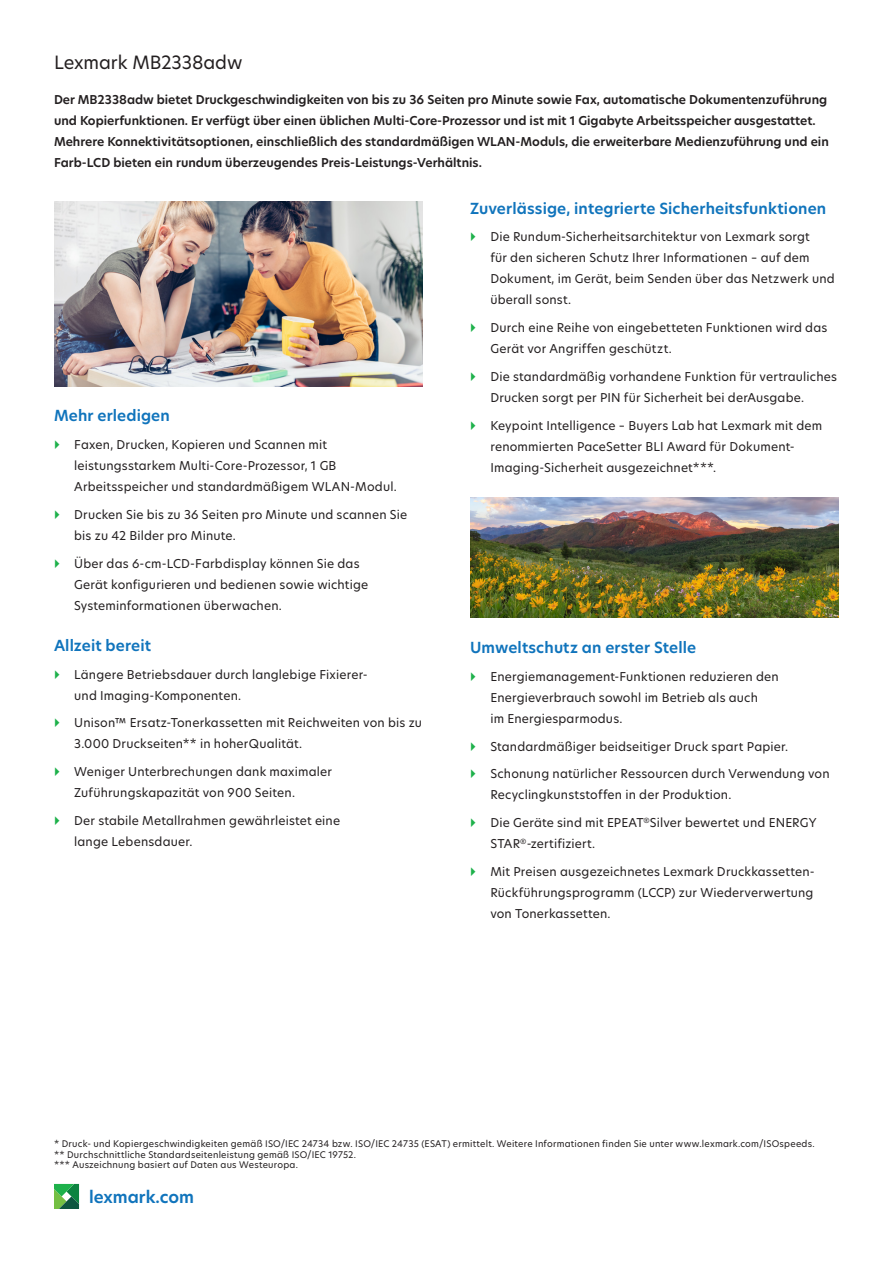
<style>
.page{position:relative;width:893px;height:1263px;background:#fff}
.page>*{position:absolute;margin:0;border:0;box-sizing:border-box;transform-origin:0 0}
.Title_-_secondary_he{font:18px "TP Hero";letter-spacing:-.005em;color:#231f20}
.URL{font:600 16.5px "TP Hero";color:#1074bc}
.Body_header_-_level{font:600 15px "TP Hero";letter-spacing:.01em;color:#1074bc}
.t1{font:12px/21px "TP Hero";letter-spacing:.015em;color:#231f20}
.Introduction_paragra{font:600 12px/21px "TP Hero";color:#231f20}
.Footnotes{font:9px "TP Hero";letter-spacing:.025em;color:#231f20}
</style>
<div class="page">
<svg style="left:54px;top:1184px;width:25px;height:25px"></svg>
<img style="left:54px;top:201px;width:369px;height:185px">
<img style="left:470px;top:498px;width:369px;height:120px">
<p class="Title_-_secondary_he" style="left:54px;top:50px;width:190px">Lexmark MB2338adw</p>
<p class="Introduction_paragra" style="left:54px;top:89px;width:776px">Der MB2338adw bietet Druckgeschwindigkeiten von bis zu 36 Seiten pro Minute sowie Fax, automatische Dokumentenzuführung und Kopierfunktionen. Er verfügt über einen üblichen Multi-Core-Prozessor und ist mit 1 Gigabyte Arbeitsspeicher ausgestattet.<br>Mehrere Konnektivitätsoptionen, einschließlich des standardmäßigen WLAN-Moduls, die erweiterbare Medienzuführung und ein Farb-LCD bieten ein rundum überzeugendes Preis-Leistungs-Verhältnis.</p>
<p class="Body_header_-_level" style="left:54px;top:406px;width:117px">Mehr erledigen</p>
<p class="t1" style="left:74px;top:434px;width:324px">Faxen, Drucken, Kopieren und Scannen mit leistungsstarkem Multi-Core-Prozessor, 1 GB<br>Arbeitsspeicher und standardmäßigem WLAN-Modul.</p>
<p class="t1" style="left:74px;top:504px;width:334px">Drucken Sie bis zu 36 Seiten pro Minute und scannen Sie bis zu 42 Bilder pro Minute.</p>
<p class="t1" style="left:74px;top:552px;width:295px">Über das 6-cm-LCD-Farbdisplay können Sie das<br>Gerät konfigurieren und bedienen sowie wichtige<br>Systeminformationen überwachen.</p>
<p class="Body_header_-_level" style="left:54px;top:635px;width:99px">Allzeit bereit</p>
<p class="t1" style="left:74px;top:663px;width:295px">Längere Betriebsdauer durch langlebige Fixierer&shy;und Imaging-Komponenten.</p>
<p class="t1" style="left:74px;top:712px;width:349px">Unison™ Ersatz-Tonerkassetten mit Reichweiten von bis zu<br>3.000 Druckseiten** in hoherQualität.</p>
<p class="t1" style="left:74px;top:761px;width:259px">Weniger Unterbrechungen dank maximaler<br>Zuführungskapazität von 900 Seiten.</p>
<p class="t1" style="left:74px;top:810px;width:267px">Der stabile Metallrahmen gewährleistet eine lange Lebensdauer.</p>
<p class="Body_header_-_level" style="left:470px;top:198px;width:358px">Zuverlässige, integrierte Sicherheitsfunktionen</p>
<p class="t1" style="left:490px;top:226px;width:346px">Die Rundum-Sicherheitsarchitektur von Lexmark sorgt<br>für den sicheren Schutz Ihrer Informationen – auf dem Dokument, im Gerät, beim Senden über das Netzwerk und überall sonst.</p>
<p class="t1" style="left:490px;top:317px;width:339px">Durch eine Reihe von eingebetteten Funktionen wird das<br>Gerät vor Angriffen geschützt.</p>
<p class="t1" style="left:490px;top:366px;width:348px">Die standardmäßig vorhandene Funktion für vertrauliches<br>Drucken sorgt per PIN für Sicherheit bei derAusgabe.</p>
<p class="t1" style="left:490px;top:414px;width:333px">Keypoint Intelligence – Buyers Lab hat Lexmark mit dem renommierten PaceSetter BLI Award für Dokument-<br>Imaging-Sicherheit ausgezeichnet***.</p>
<p class="Body_header_-_level" style="left:470px;top:637px;width:228px">Umweltschutz an erster Stelle</p>
<p class="t1" style="left:490px;top:666px;width:290px">Energiemanagement-Funktionen reduzieren den<br>Energieverbrauch sowohl im Betrieb als auch<br>im Energiesparmodus.</p>
<p class="t1" style="left:490px;top:735px;width:299px">Standardmäßiger beidseitiger Druck spart Papier.</p>
<p class="t1" style="left:490px;top:763px;width:341px">Schonung natürlicher Ressourcen durch Verwendung von<br>Recyclingkunststoffen in der Produktion.</p>
<p class="t1" style="left:490px;top:812px;width:328px">Die Geräte sind mit EPEAT<sup>®</sup>Silver bewertet und ENERGY<br>STAR<sup>®</sup>-zertifiziert.</p>
<p class="t1" style="left:490px;top:861px;width:326px;text-align:justify">Mit Preisen ausgezeichnetes Lexmark Druckkassetten-Rückführungsprogramm (LCCP) zur Wiederverwertung von Tonerkassetten.</p>
<p class="Footnotes" style="left:54px;top:1138px;width:762px">* Druck- und Kopiergeschwindigkeiten gemäß ISO/IEC 24734 bzw. ISO/IEC 24735 (ESAT) ermittelt. Weitere Informationen finden Sie unter www.lexmark.com/ISOspeeds.</p>
<p class="Footnotes" style="left:54px;top:1148px;width:303px">** Durchschnittliche Standardseitenleistung gemäß ISO/IEC 19752.</p>
<p class="Footnotes" style="left:54px;top:1159px;width:245px">*** Auszeichnung basiert auf Daten aus Westeuropa.</p>
<p class="URL" style="left:89px;top:1186px;width:106px">lexmark.com</p>
</div>
